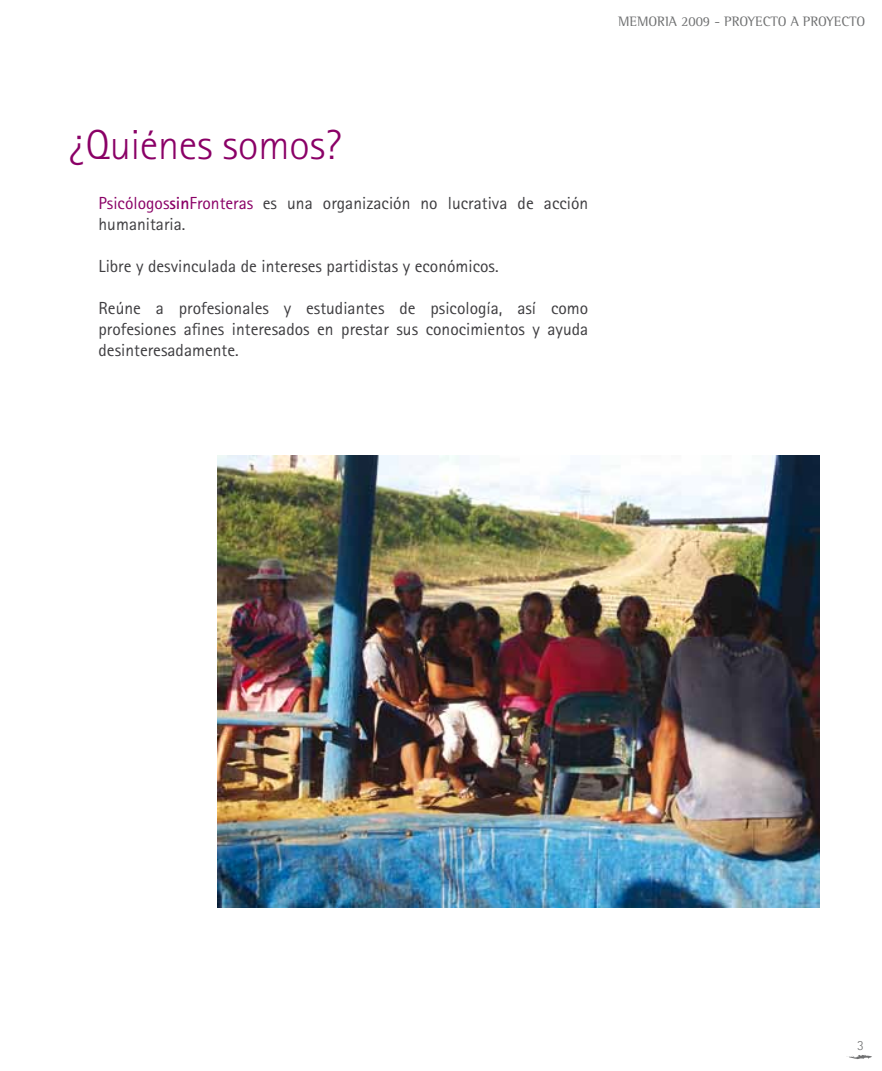
<style>
.page{position:relative;width:882px;height:1071px;background:#fff}
.page>*{position:absolute;margin:0;border:0;box-sizing:border-box;transform-origin:0 0}
.t1{font:300 42px "Rotis Sans Serif";color:#8a0066}
.t2{font:17.5px/21px "Rotis Sans Serif";color:#3e3d40}
.t3{font:14px "Rotis Semi Serif";color:#707172}
.t4{font:300 14px "Rotis Sans Serif";color:#707172}
.s1{color:#8a0066}
.s2{font-weight:700;color:#8a0066}
</style>
<div class="page">
<svg style="left:846px;top:1055px;width:26px;height:4px"></svg>
<img style="left:217px;top:456px;width:602px;height:451px">
<p class="t3" style="left:618px;top:13px;width:249px">MEMORIA 2009 - PROYECTO A PROYECTO</p>
<h1 class="t1" style="left:69px;top:121px;width:274px">¿Quiénes somos?</h1>
<p class="t2" style="left:99px;top:193px;width:491px"><span class="s1">Psicólogos</span><span class="s2">sin</span><span class="s1">Fronteras</span> es una organización no lucrativa de acción humanitaria.</p>
<p class="t2" style="left:99px;top:256px;width:402px">Libre y desvinculada de intereses partidistas y económicos.</p>
<p class="t2" style="left:99px;top:298px;width:491px;text-align:justify">Reúne a profesionales y estudiantes de psicología, así como profesiones afines interesados en prestar sus conocimientos y ayuda desinteresadamente.</p>
<p class="t4" style="left:857px;top:1037px;width:8px">3</p>
</div>
